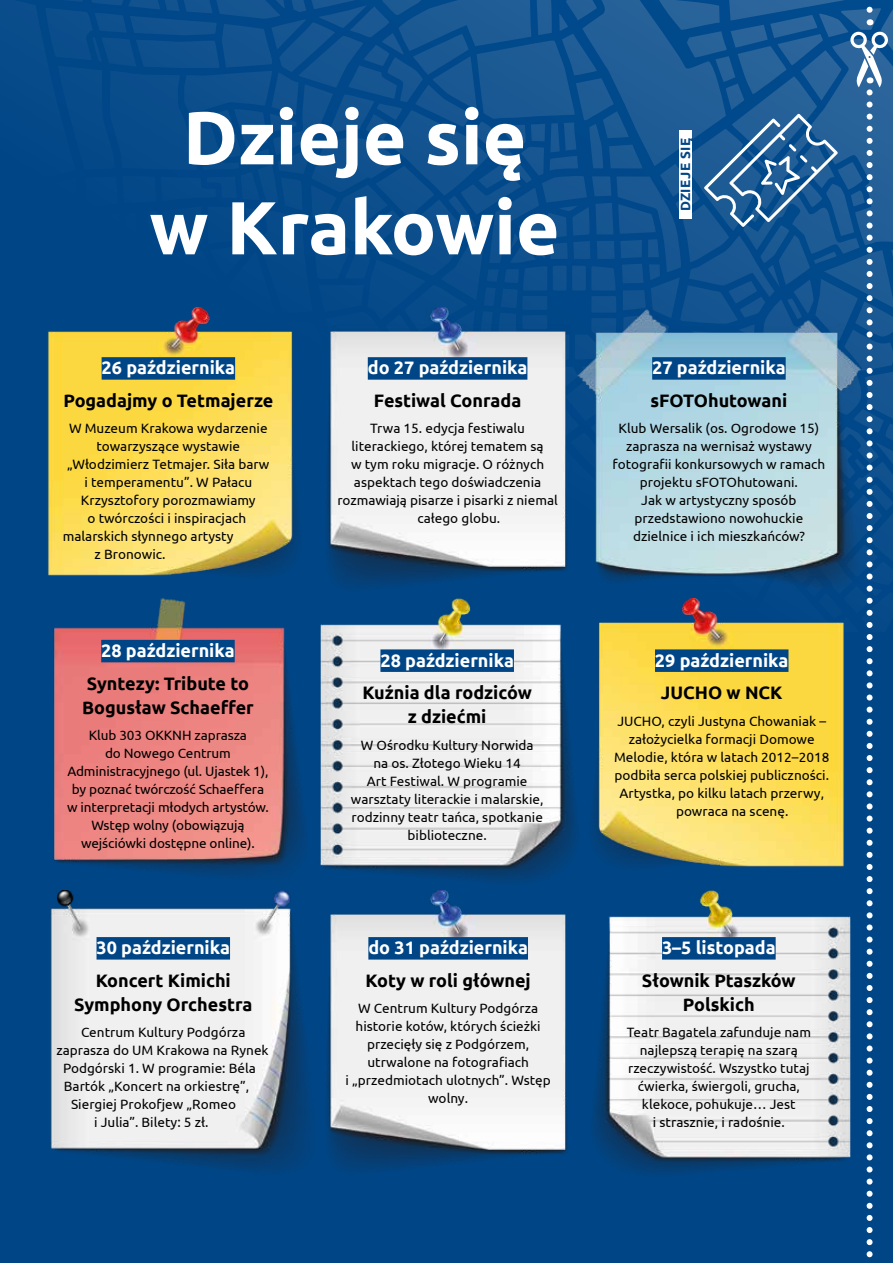
<style>
.page{position:relative;width:893px;height:1263px;background:#004687}
.page>*{position:absolute;margin:0;border:0;box-sizing:border-box;transform-origin:0 0}
.t1{font:700 75px/90px "Ubuntu";color:#fff;text-align:center}
.t2{font:700 18px/24px "Ubuntu";color:#000;text-align:center}
.t3{font:700 18px "Ubuntu";color:#fff}
.t4{font:13.5px/18px "Ubuntu";color:#000;text-align:center}
.t5{font:700 13.5px "Ubuntu";letter-spacing:.03em;color:#004687}
</style>
<div class="page">
<svg style="left:0;top:0;width:893px;height:599px"></svg>
<svg style="left:553px;top:266px;width:63px;height:24px"></svg>
<svg style="left:522px;top:296px;width:25px;height:12px"></svg>
<svg style="left:523px;top:266px;width:24px;height:24px"></svg>
<svg style="left:575px;top:296px;width:41px;height:12px"></svg>
<svg style="left:867px;top:0;width:6px;height:25px"></svg>
<svg style="left:850px;top:31px;width:38px;height:1227px"></svg>
<img style="left:53px;top:599px;width:252px;height:276px">
<img style="left:29px;top:308px;width:275px;height:285px">
<img style="left:320px;top:599px;width:256px;height:282px">
<img style="left:50px;top:891px;width:254px;height:280px">
<img style="left:304px;top:308px;width:273px;height:285px">
<img style="left:304px;top:891px;width:264px;height:278px">
<img style="left:577px;top:308px;width:285px;height:285px">
<img style="left:593px;top:599px;width:269px;height:285px">
<img style="left:594px;top:891px;width:268px;height:285px">
<div style="left:679px;top:131px;width:13px;height:88px;background:#fff"></div>
<svg style="left:704px;top:114px;width:134px;height:113px"></svg>
<div style="left:102px;top:357px;width:133px;height:23px;background:#004687"></div>
<div style="left:101px;top:640px;width:134px;height:22px;background:#004687"></div>
<div style="left:97px;top:937px;width:133px;height:22px;background:#004687"></div>
<div style="left:368px;top:357px;width:159px;height:23px;background:#004687"></div>
<div style="left:380px;top:649px;width:134px;height:23px;background:#004687"></div>
<div style="left:368px;top:937px;width:160px;height:22px;background:#004687"></div>
<div style="left:652px;top:357px;width:134px;height:23px;background:#004687"></div>
<div style="left:655px;top:649px;width:133px;height:23px;background:#004687"></div>
<div style="left:662px;top:937px;width:114px;height:22px;background:#004687"></div>
<h1 class="t1" style="left:150px;top:92px;width:412px">Dzieje się w Krakowie</h1>
<h2 class="t3" style="left:102px;top:357px;width:135px">26 października</h2>
<h2 class="t2" style="left:63px;top:388px;width:211px">Pogadajmy o Tetmajerze</h2>
<p class="t4" style="left:69px;top:419px;width:200px">W Muzeum Krakowa wydarzenie</p>
<p class="t4" style="left:97px;top:437px;width:145px">towarzyszące wystawie</p>
<p class="t4" style="left:67px;top:455px;width:204px">„Włodzimierz Tetmajer. Siła barw</p>
<p class="t4" style="left:84px;top:473px;width:169px">i temperamentu”. W Pałacu</p>
<p class="t4" style="left:81px;top:491px;width:176px">Krzysztofory porozmawiamy</p>
<p class="t4" style="left:88px;top:509px;width:160px">o twórczości i inspiracjach</p>
<p class="t4" style="left:63px;top:527px;width:172px">malarskich słynnego artysty</p>
<p class="t4" style="left:95px;top:545px;width:73px">z Bronowic.</p>
<h2 class="t3" style="left:101px;top:640px;width:135px">28 października</h2>
<h2 class="t2" style="left:82px;top:671px;width:173px;text-align:left">Syntezy: Tribute to<br>Bogusław Schaeffer</h2>
<p class="t4" style="left:67px;top:726px;width:203px">Klub 303 OKKNH zaprasza<br>do Nowego Centrum<br>Administracyjnego (ul. Ujastek 1), by poznać twórczość Schaeffera w interpretacji młodych artystów.<br>Wstęp wolny (obowiązują wejściówki dostępne online).</p>
<h2 class="t3" style="left:97px;top:937px;width:135px">30 października</h2>
<h2 class="t2" style="left:74px;top:968px;width:180px">Koncert Kimichi<br>Symphony Orchestra</h2>
<p class="t4" style="left:81px;top:1023px;width:166px">Centrum Kultury Podgórza</p>
<p class="t4" style="left:56px;top:1041px;width:214px">zaprasza do UM Krakowa na Rynek</p>
<p class="t4" style="left:63px;top:1059px;width:194px">Podgórski 1. W programie: Béla</p>
<p class="t4" style="left:64px;top:1077px;width:187px">Bartók „Koncert na orkiestrę”,</p>
<p class="t4" style="left:71px;top:1095px;width:167px">Siergiej Prokofjew „Romeo</p>
<p class="t4" style="left:94px;top:1113px;width:116px">i Julia”. Bilety: 5 zł.</p>
<h2 class="t3" style="left:368px;top:357px;width:161px">do 27 października</h2>
<h2 class="t2" style="left:374px;top:388px;width:149px">Festiwal Conrada</h2>
<p class="t4" style="left:370px;top:419px;width:156px">Trwa 15. edycja festiwalu</p>
<p class="t4" style="left:352px;top:437px;width:194px">literackiego, której tematem są</p>
<p class="t4" style="left:351px;top:455px;width:195px">w tym roku migracje. O różnych</p>
<p class="t4" style="left:354px;top:473px;width:189px">aspektach tego doświadczenia</p>
<p class="t4" style="left:337px;top:491px;width:222px">rozmawiają pisarze i pisarki z niemal</p>
<p class="t4" style="left:417px;top:509px;width:84px">całego globu.</p>
<h2 class="t3" style="left:380px;top:649px;width:135px">28 października</h2>
<h2 class="t2" style="left:363px;top:680px;width:171px">Kuźnia dla rodziców z dziećmi</h2>
<p class="t4" style="left:351px;top:735px;width:194px">W Ośrodku Kultury Norwida<br>na os. Złotego Wieku 14<br>Art Festiwal. W programie warsztaty literackie i malarskie, rodzinny teatr tańca, spotkanie biblioteczne.</p>
<h2 class="t3" style="left:368px;top:937px;width:161px">do 31 października</h2>
<h2 class="t2" style="left:366px;top:968px;width:167px">Koty w roli głównej</h2>
<p class="t4" style="left:346px;top:999px;width:207px">W Centrum Kultury Podgórza historie kotów, których ścieżki przecięły się z Podgórzem, utrwalone na fotografiach<br>i „przedmiotach ulotnych”. Wstęp wolny.</p>
<p class="t5" style="left:677px;top:211px;width:75px;rotate:-90deg">DZIEJE SIĘ</p>
<h2 class="t3" style="left:652px;top:357px;width:135px">27 października</h2>
<h2 class="t2" style="left:650px;top:388px;width:138px">sFOTOhutowani</h2>
<p class="t4" style="left:613px;top:419px;width:214px">Klub Wersalik (os. Ogrodowe 15) zaprasza na wernisaż wystawy fotografii konkursowych w ramach projektu sFOTOhutowani.<br>Jak w artystyczny sposób przedstawiono nowohuckie dzielnice i ich mieszkańców?</p>
<h2 class="t3" style="left:655px;top:649px;width:135px">29 października</h2>
<h2 class="t2" style="left:661px;top:680px;width:123px">JUCHO w NCK</h2>
<p class="t4" style="left:617px;top:711px;width:210px">JUCHO, czyli Justyna Chowaniak –</p>
<p class="t4" style="left:629px;top:729px;width:188px">założycielka formacji Domowe</p>
<p class="t4" style="left:614px;top:747px;width:217px">Melodie, która w latach 2012–2018</p>
<p class="t4" style="left:614px;top:765px;width:216px">podbiła serca polskiej publiczności.</p>
<p class="t4" style="left:619px;top:783px;width:206px">Artystka, po kilku latach przerwy,</p>
<p class="t4" style="left:676px;top:801px;width:114px">powraca na scenę.</p>
<h2 class="t3" style="left:662px;top:937px;width:115px">3–5 listopada</h2>
<h2 class="t2" style="left:642px;top:968px;width:155px">Słownik Ptaszków<br>Polskich</h2>
<p class="t4" style="left:627px;top:1023px;width:186px">Teatr Bagatela zafunduje nam najlepszą terapię na szarą rzeczywistość. Wszystko tutaj ćwierka, świergoli, grucha, klekoce, pohukuje… Jest<br>i strasznie, i radośnie.</p>
</div>
